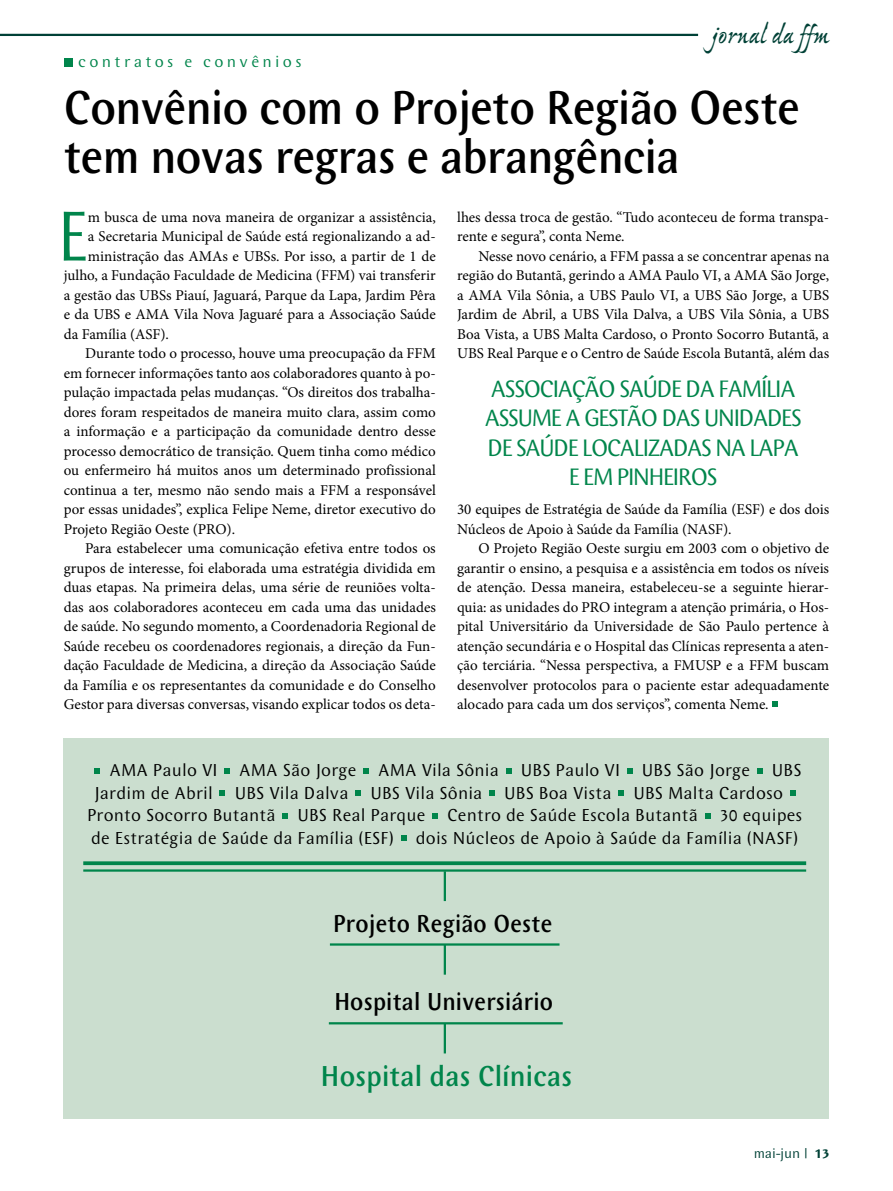
<style>
.page{position:relative;width:893px;height:1191px;background:#fff}
.page>*{position:absolute;margin:0;border:0;box-sizing:border-box;transform-origin:0 0}
.t1{font:73.5px "Wunderlich Normal";color:#00854b;scale:.9 1}
.t2{font:500 49.5px/48.8px "Wunderlich";letter-spacing:-.01em;color:#000;scale:.9 1}
.t3{font:500 30px "Wunderlich";letter-spacing:.01em;color:#00854b;scale:.9 1}
.t4{font:28.5px "Ex Ponto MM 450";letter-spacing:-.005em;color:#004136}
.t5{font:500 25.5px "Wunderlich";letter-spacing:.01em;color:#000;scale:.9 1}
.t6{font:24.75px/29.2px "Wunderlich Normal";letter-spacing:-.07em;color:#00854b;text-align:center}
.t7{font:18px "Wunderlich Normal";letter-spacing:.01em;color:#000}
.t8{font:16.5px "Wunderlich Normal";letter-spacing:.2em;color:#00854b}
.t9{font:15px/19.5px "Minion Pro";color:#000}
.t10{font:14.25px "Wunderlich";color:#004136}
.s1{font-weight:700}
</style>
<div class="page">
<div style="left:64px;top:738px;width:765px;height:381px;background:#cbdecf"></div>
<svg style="left:95px;top:768px;width:5px;height:5px"></svg>
<svg style="left:224px;top:768px;width:6px;height:5px"></svg>
<svg style="left:363px;top:768px;width:5px;height:5px"></svg>
<svg style="left:506px;top:768px;width:5px;height:5px"></svg>
<svg style="left:627px;top:768px;width:5px;height:5px"></svg>
<svg style="left:757px;top:768px;width:5px;height:5px"></svg>
<svg style="left:220px;top:790px;width:5px;height:5px"></svg>
<svg style="left:356px;top:790px;width:5px;height:5px"></svg>
<svg style="left:489px;top:790px;width:6px;height:5px"></svg>
<svg style="left:619px;top:790px;width:5px;height:5px"></svg>
<svg style="left:790px;top:790px;width:5px;height:5px"></svg>
<svg style="left:283px;top:813px;width:5px;height:5px"></svg>
<svg style="left:432px;top:813px;width:6px;height:5px"></svg>
<svg style="left:705px;top:813px;width:5px;height:5px"></svg>
<svg style="left:401px;top:835px;width:5px;height:5px"></svg>
<svg style="left:83px;top:861px;width:723px;height:4px;background:#128c56"></svg>
<hr style="left:83px;top:869px;width:723px;height:2px;background:#00854b">
<hr style="left:330px;top:943px;width:229px;height:2px;background:#00854b">
<hr style="left:329px;top:1022px;width:234px;height:2px;background:#00854b">
<hr style="left:444px;top:871px;width:2px;height:30px;background:#00854b">
<hr style="left:444px;top:945px;width:2px;height:29px;background:#00854b">
<hr style="left:444px;top:1023px;width:2px;height:30px;background:#00854b">
<hr style="left:0;top:34px;width:698px;height:2px;background:#004136">
<div style="left:64px;top:58px;width:9px;height:9px;background:#00854b"></div>
<svg style="left:772px;top:701px;width:5px;height:5px"></svg>
<h3 class="t4" style="left:712px;top:21px;width:119px">jornal da ffm</h3>
<h2 class="t2" style="left:64px;top:83px;width:819px">Convênio com o Projeto Região Oeste tem novas regras e abrangência</h2>
<h1 class="t1" style="left:57px;top:195px;width:35px">E</h1>
<p class="t9" style="left:88px;top:207px;width:349px">m busca de uma nova maneira de organizar a assistência,</p>
<p class="t8" style="left:78px;top:53px;width:225px">contratos e convênios</p>
<p class="t9" style="left:457px;top:207px;width:374px">lhes dessa troca de gestão. “Tudo aconteceu de forma transpa&shy;rente e segura”, conta Neme.</p>
<p class="t9" style="left:457px;top:246px;width:374px;text-align:justify;text-indent:21px">Nesse novo cenário, a FFM passa a se concentrar apenas na região do Butantã, gerindo a AMA Paulo VI, a AMA São Jorge, a AMA Vila Sônia, a UBS Paulo VI, a UBS São Jorge, a UBS Jardim de Abril, a UBS Vila Dalva, a UBS Vila Sônia, a UBS Boa Vista, a UBS Malta Cardoso, o Pronto Socorro Butantã, a UBS Real Parque e o Centro de Saúde Escola Butantã, além das</p>
<p class="t9" style="left:88px;top:227px;width:349px">a Secretaria Municipal de Saúde está regionalizando a ad-</p>
<p class="t9" style="left:88px;top:246px;width:349px">ministração das AMAs e UBSs. Por isso, a partir de 1 de</p>
<p class="t9" style="left:64px;top:266px;width:374px">julho, a Fundação Faculdade de Medicina (FFM) vai transferir</p>
<p class="t9" style="left:64px;top:285px;width:374px">a gestão das UBSs Piauí, Jaguará, Parque da Lapa, Jardim Pêra</p>
<p class="t9" style="left:64px;top:305px;width:374px">e da UBS e AMA Vila Nova Jaguaré para a Associação Saúde</p>
<p class="t9" style="left:64px;top:324px;width:107px">da Família (ASF).</p>
<p class="t9" style="left:85px;top:344px;width:352px">Durante todo o processo, houve uma preocupação da FFM</p>
<p class="t9" style="left:64px;top:363px;width:374px">em fornecer informações tanto aos colaboradores quanto à po-</p>
<p class="t9" style="left:64px;top:383px;width:374px">pulação impactada pelas mudanças. “Os direitos dos trabalha-</p>
<p class="t9" style="left:64px;top:402px;width:374px">dores foram respeitados de maneira muito clara, assim como</p>
<p class="t9" style="left:64px;top:422px;width:374px">a informação e a participação da comunidade dentro desse</p>
<p class="t9" style="left:64px;top:441px;width:374px">processo democrático de transição. Quem tinha como médico</p>
<p class="t9" style="left:64px;top:461px;width:374px">ou enfermeiro há muitos anos um determinado profissional</p>
<p class="t9" style="left:64px;top:480px;width:374px">continua a ter, mesmo não sendo mais a FFM a responsável</p>
<p class="t9" style="left:64px;top:500px;width:374px">por essas unidades”, explica Felipe Neme, diretor executivo do</p>
<p class="t9" style="left:64px;top:519px;width:173px">Projeto Região Oeste (PRO).</p>
<p class="t9" style="left:85px;top:539px;width:352px">Para estabelecer uma comunicação efetiva entre todos os</p>
<p class="t9" style="left:64px;top:558px;width:374px">grupos de interesse, foi elaborada uma estratégia dividida em</p>
<p class="t9" style="left:64px;top:578px;width:374px">duas etapas. Na primeira delas, uma série de reuniões volta-</p>
<p class="t9" style="left:64px;top:597px;width:374px">das aos colaboradores aconteceu em cada uma das unidades</p>
<p class="t9" style="left:64px;top:617px;width:374px">de saúde. No segundo momento, a Coordenadoria Regional de</p>
<p class="t9" style="left:64px;top:636px;width:374px">Saúde recebeu os coordenadores regionais, a direção da Fun-</p>
<p class="t9" style="left:64px;top:656px;width:374px">dação Faculdade de Medicina, a direção da Associação Saúde</p>
<p class="t9" style="left:64px;top:675px;width:374px">da Família e os representantes da comunidade e do Conselho</p>
<p class="t9" style="left:64px;top:695px;width:374px">Gestor para diversas conversas, visando explicar todos os deta-</p>
<h3 class="t6" style="left:484px;top:374px;width:319px">ASSOCIAÇÃO SAÚDE DA FAMÍLIA<br>ASSUME A GESTÃO DAS UNIDADES<br>DE SAÚDE LOCALIZADAS NA LAPA<br>E EM PINHEIROS</h3>
<p class="t9" style="left:457px;top:500px;width:374px">30 equipes de Estratégia de Saúde da Família (ESF) e dos dois<br>Núcleos de Apoio à Saúde da Família (NASF).</p>
<p class="t9" style="left:457px;top:539px;width:374px;text-align:justify;text-indent:21px">O Projeto Região Oeste surgiu em 2003 com o objetivo de garantir o ensino, a pesquisa e a assistência em todos os níveis de atenção. Dessa maneira, estabeleceu-se a seguinte hierar&shy;quia: as unidades do PRO integram a atenção primária, o Hos&shy;pital Universitário da Universidade de São Paulo pertence à atenção secundária e o Hospital das Clínicas representa a aten&shy;ção terciária. “Nessa perspectiva, a FMUSP e a FFM buscam desenvolver protocolos para o paciente estar adequadamente alocado para cada um dos serviços”, comenta Neme.</p>
<p class="t7" style="left:109px;top:760px;width:694px">AMA Paulo VI AMA São Jorge AMA Vila Sônia UBS Paulo VI UBS São Jorge UBS</p>
<p class="t7" style="left:94px;top:782px;width:690px">Jardim de Abril UBS Vila Dalva UBS Vila Sônia UBS Boa Vista UBS Malta Cardoso</p>
<p class="t7" style="left:87px;top:805px;width:717px">Pronto Socorro Butantã UBS Real Parque Centro de Saúde Escola Butantã 30 equipes</p>
<p class="t7" style="left:91px;top:827px;width:709px">de Estratégia de Saúde da Família (ESF) dois Núcleos de Apoio à Saúde da Família (NASF)</p>
<h3 class="t5" style="left:333px;top:909px;width:245px">Projeto Região Oeste</h3>
<h3 class="t5" style="left:334px;top:986px;width:245px">Hospital Universiário</h3>
<h3 class="t3" style="left:321px;top:1059px;width:280px">Hospital das Clínicas</h3>
<p class="t10" style="left:754px;top:1145px;width:77px">mai-jun | <span class="s1">13</span></p>
</div>
